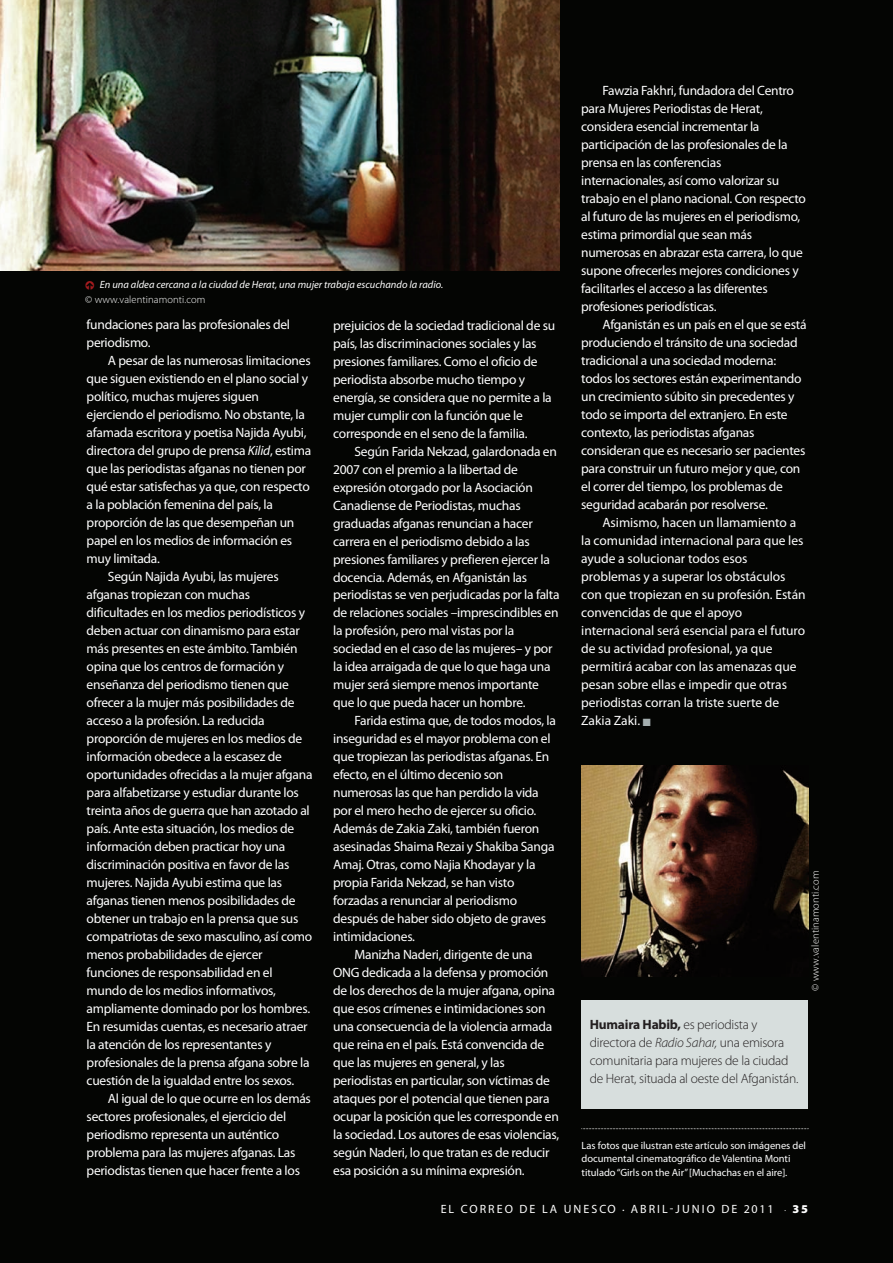
<style>
.page{position:relative;width:893px;height:1263px;background:#040503}
.page>*{position:absolute;margin:0;border:0;box-sizing:border-box;transform-origin:0 0}
.t1{font:13.5px/18px "Myriad Pro";letter-spacing:-.02em;color:#fff}
.t2{font:300 13.5px/18px "Myriad Pro";letter-spacing:-.015em;color:#231f20}
.t3{font:12px "Myriad Pro";letter-spacing:.17em;color:#fff}
.t4{font:10.5px/13.5px "Myriad Pro";letter-spacing:-.005em;color:#fff}
.t5{font:italic 10.5px/15px "Myriad Pro";color:#fff}
.t6{font:300 10.5px "Myriad Pro";letter-spacing:.01em;color:#fff}
.s1{color:#a4aeaf}
.s2{font-family:"Officina Display ITC Arrows";font-style:normal;font-size:13.5px;color:#a61c1f}
.s3{font-weight:300;font-style:normal}
.s4{font-style:italic}
.s5{font-weight:700}
.s6{font-weight:900}
</style>
<div class="page">
<img style="left:0;top:0;width:560px;height:271px">
<div style="left:581px;top:1001px;width:227px;height:108px;background:#d7dedd"></div>
<img style="left:581px;top:766px;width:227px;height:210px">
<svg style="left:581px;top:1128px;width:228px;height:1px"></svg>
<p class="t1" style="left:581px;top:83px;width:226px;text-indent:21px">Fawzia Fakhri, fundadora del Centro para Mujeres Periodistas de Herat, considera esencial incrementar la participación de las profesionales de la prensa en las conferencias internacionales, así como valorizar su trabajo en el plano nacional. Con respecto al futuro de las mujeres en el periodismo, estima primordial que sean más numerosas en abrazar esta carrera, lo que supone ofrecerles mejores condiciones y facilitarles el acceso a las diferentes profesiones periodísticas.</p>
<p class="t1" style="left:581px;top:317px;width:227px;text-indent:21px">Afganistán es un país en el que se está produciendo el tránsito de una sociedad tradicional a una sociedad moderna: todos los sectores están experimentando un crecimiento súbito sin precedentes y todo se importa del extranjero. En este contexto, las periodistas afganas consideran que es necesario ser pacientes para construir un futuro mejor y que, con el correr del tiempo, los problemas de seguridad acabarán por resolverse.</p>
<p class="t1" style="left:581px;top:515px;width:226px;text-indent:21px">Asimismo, hacen un llamamiento a la comunidad internacional para que les ayude a solucionar todos esos problemas y a superar los obstáculos con que tropiezan en su profesión. Están convencidas de que el apoyo internacional será esencial para el futuro de su actividad profesional, ya que permitirá acabar con las amenazas que pesan sobre ellas e impedir que otras periodistas corran la triste suerte de Zakia Zaki. <span class="s1">■</span></p>
<p class="t5" style="left:85px;top:277px;width:360px"><span class="s2">L</span> En una aldea cercana a la ciudad de Herat, una mujer trabaja escuchando la radio. <span class="s3">© www.valentinamonti.com</span></p>
<p class="t1" style="left:333px;top:317px;width:224px">prejuicios de la sociedad tradicional de su país, las discriminaciones sociales y las presiones familiares. Como el oficio de periodista absorbe mucho tiempo y energía, se considera que no permite a la mujer cumplir con la función que le corresponde en el seno de la familia.</p>
<p class="t1" style="left:333px;top:443px;width:228px;text-indent:21px">Según Farida Nekzad, galardonada en 2007 con el premio a la libertad de expresión otorgado por la Asociación Canadiense de Periodistas, muchas graduadas afganas renuncian a hacer carrera en el periodismo debido a las presiones familiares y prefieren ejercer la docencia. Además, en Afganistán las periodistas se ven perjudicadas por la falta de relaciones sociales –imprescindibles en la profesión, pero mal vistas por la sociedad en el caso de las mujeres– y por la idea arraigada de que lo que haga una mujer será siempre menos importante que lo que pueda hacer un hombre.</p>
<p class="t1" style="left:354px;top:713px;width:203px">Farida estima que, de todos modos, la</p>
<p class="t1" style="left:333px;top:731px;width:219px">inseguridad es el mayor problema con el</p>
<p class="t1" style="left:333px;top:749px;width:218px">que tropiezan las periodistas afganas. En</p>
<p class="t1" style="left:333px;top:767px;width:172px">efecto, en el último decenio son</p>
<p class="t1" style="left:333px;top:785px;width:207px">numerosas las que han perdido la vida</p>
<p class="t1" style="left:333px;top:803px;width:205px">por el mero hecho de ejercer su oficio.</p>
<p class="t1" style="left:333px;top:821px;width:208px">Además de Zakia Zaki, también fueron</p>
<p class="t1" style="left:333px;top:839px;width:223px">asesinadas Shaima Rezai y Shakiba Sanga</p>
<p class="t1" style="left:333px;top:857px;width:204px">Amaj. Otras, como Najia Khodayar y la</p>
<p class="t1" style="left:333px;top:875px;width:183px">propia Farida Nekzad, se han visto</p>
<p class="t1" style="left:333px;top:893px;width:186px">forzadas a renunciar al periodismo</p>
<p class="t1" style="left:333px;top:911px;width:214px">después de haber sido objeto de graves</p>
<p class="t1" style="left:333px;top:929px;width:83px">intimidaciones.</p>
<p class="t1" style="left:354px;top:947px;width:180px">Manizha Naderi, dirigente de una</p>
<p class="t1" style="left:333px;top:965px;width:217px">ONG dedicada a la defensa y promoción</p>
<p class="t1" style="left:333px;top:983px;width:223px">de los derechos de la mujer afgana, opina</p>
<p class="t1" style="left:333px;top:1001px;width:214px">que esos crímenes e intimidaciones son</p>
<p class="t1" style="left:333px;top:1019px;width:221px">una consecuencia de la violencia armada</p>
<p class="t1" style="left:333px;top:1037px;width:213px">que reina en el país. Está convencida de</p>
<p class="t1" style="left:333px;top:1055px;width:173px">que las mujeres en general, y las</p>
<p class="t1" style="left:333px;top:1073px;width:218px">periodistas en particular, son víctimas de</p>
<p class="t1" style="left:333px;top:1091px;width:218px">ataques por el potencial que tienen para</p>
<p class="t1" style="left:333px;top:1109px;width:227px">ocupar la posición que les corresponde en</p>
<p class="t1" style="left:333px;top:1127px;width:228px">la sociedad. Los autores de esas violencias,</p>
<p class="t1" style="left:333px;top:1145px;width:218px">según Naderi, lo que tratan es de reducir</p>
<p class="t1" style="left:333px;top:1163px;width:193px">esa posición a su mínima expresión.</p>
<p class="t1" style="left:87px;top:317px;width:205px">fundaciones para las profesionales del periodismo.</p>
<p class="t1" style="left:108px;top:353px;width:204px">A pesar de las numerosas limitaciones</p>
<p class="t1" style="left:87px;top:371px;width:223px">que siguen existiendo en el plano social y</p>
<p class="t1" style="left:87px;top:389px;width:174px">político, muchas mujeres siguen</p>
<p class="t1" style="left:87px;top:407px;width:220px">ejerciendo el periodismo. No obstante, la</p>
<p class="t1" style="left:87px;top:425px;width:221px">afamada escritora y poetisa Najida Ayubi,</p>
<p class="t1" style="left:87px;top:443px;width:226px">directora del grupo de prensa <span class="s4">Kilid</span>, estima</p>
<p class="t1" style="left:87px;top:461px;width:221px">que las periodistas afganas no tienen por</p>
<p class="t1" style="left:87px;top:479px;width:225px">qué estar satisfechas ya que, con respecto</p>
<p class="t1" style="left:87px;top:497px;width:188px">a la población femenina del país, la</p>
<p class="t1" style="left:87px;top:515px;width:209px">proporción de las que desempeñan un</p>
<p class="t1" style="left:87px;top:533px;width:207px">papel en los medios de información es</p>
<p class="t1" style="left:87px;top:551px;width:75px">muy limitada.</p>
<p class="t1" style="left:108px;top:569px;width:172px">Según Najida Ayubi, las mujeres</p>
<p class="t1" style="left:87px;top:587px;width:165px">afganas tropiezan con muchas</p>
<p class="t1" style="left:87px;top:605px;width:220px">dificultades en los medios periodísticos y</p>
<p class="t1" style="left:87px;top:623px;width:215px">deben actuar con dinamismo para estar</p>
<p class="t1" style="left:87px;top:641px;width:213px">más presentes en este ámbito. También</p>
<p class="t1" style="left:87px;top:659px;width:199px">opina que los centros de formación y</p>
<p class="t1" style="left:87px;top:677px;width:204px">enseñanza del periodismo tienen que</p>
<p class="t1" style="left:87px;top:695px;width:209px">ofrecer a la mujer más posibilidades de</p>
<p class="t1" style="left:87px;top:713px;width:179px">acceso a la profesión. La reducida</p>
<p class="t1" style="left:87px;top:731px;width:217px">proporción de mujeres en los medios de</p>
<p class="t1" style="left:87px;top:749px;width:197px">información obedece a la escasez de</p>
<p class="t1" style="left:87px;top:767px;width:227px">oportunidades ofrecidas a la mujer afgana</p>
<p class="t1" style="left:87px;top:785px;width:214px">para alfabetizarse y estudiar durante los</p>
<p class="t1" style="left:87px;top:803px;width:225px">treinta años de guerra que han azotado al</p>
<p class="t1" style="left:87px;top:821px;width:209px">país. Ante esta situación, los medios de</p>
<p class="t1" style="left:87px;top:839px;width:200px">información deben practicar hoy una</p>
<p class="t1" style="left:87px;top:857px;width:204px">discriminación positiva en favor de las</p>
<p class="t1" style="left:87px;top:875px;width:197px">mujeres. Najida Ayubi estima que las</p>
<p class="t1" style="left:87px;top:893px;width:210px">afganas tienen menos posibilidades de</p>
<p class="t1" style="left:87px;top:911px;width:213px">obtener un trabajo en la prensa que sus</p>
<p class="t1" style="left:87px;top:929px;width:227px">compatriotas de sexo masculino, así como</p>
<p class="t1" style="left:87px;top:947px;width:177px">menos probabilidades de ejercer</p>
<p class="t1" style="left:87px;top:965px;width:187px">funciones de responsabilidad en el</p>
<p class="t1" style="left:87px;top:983px;width:191px">mundo de los medios informativos,</p>
<p class="t1" style="left:87px;top:1001px;width:225px">ampliamente dominado por los hombres.</p>
<p class="t1" style="left:87px;top:1019px;width:223px">En resumidas cuentas, es necesario atraer</p>
<p class="t1" style="left:87px;top:1037px;width:186px">la atención de los representantes y</p>
<p class="t1" style="left:87px;top:1055px;width:224px">profesionales de la prensa afgana sobre la</p>
<p class="t1" style="left:87px;top:1073px;width:209px">cuestión de la igualdad entre los sexos.</p>
<p class="t1" style="left:108px;top:1091px;width:205px">Al igual de lo que ocurre en los demás</p>
<p class="t1" style="left:87px;top:1109px;width:201px">sectores profesionales, el ejercicio del</p>
<p class="t1" style="left:87px;top:1127px;width:194px">periodismo representa un auténtico</p>
<p class="t1" style="left:87px;top:1145px;width:210px">problema para las mujeres afganas. Las</p>
<p class="t1" style="left:87px;top:1163px;width:215px">periodistas tienen que hacer frente a los</p>
<p class="t6" style="left:809px;top:991px;width:122px;rotate:-90deg">© www.valentinamonti.com</p>
<p class="t2" style="left:590px;top:1015px;width:210px"><span class="s5">Humaira Habib,</span> es periodista y directora de <span class="s4">Radio Sahar,</span> una emisora comunitaria para mujeres de la ciudad de Herat, situada al oeste del Afganistán.</p>
<p class="t4" style="left:582px;top:1139px;width:226px">Las fotos que ilustran este artículo son imágenes del documental cinematográfico de Valentina Monti titulado “Girls on the Air” [Muchachas en el aire].</p>
<p class="t3" style="left:441px;top:1204px;width:369px">EL CORREO DE LA UNESCO . ABRIL-JUNIO DE 2011 <sup>.</sup> <span class="s6">35</span></p>
</div>
